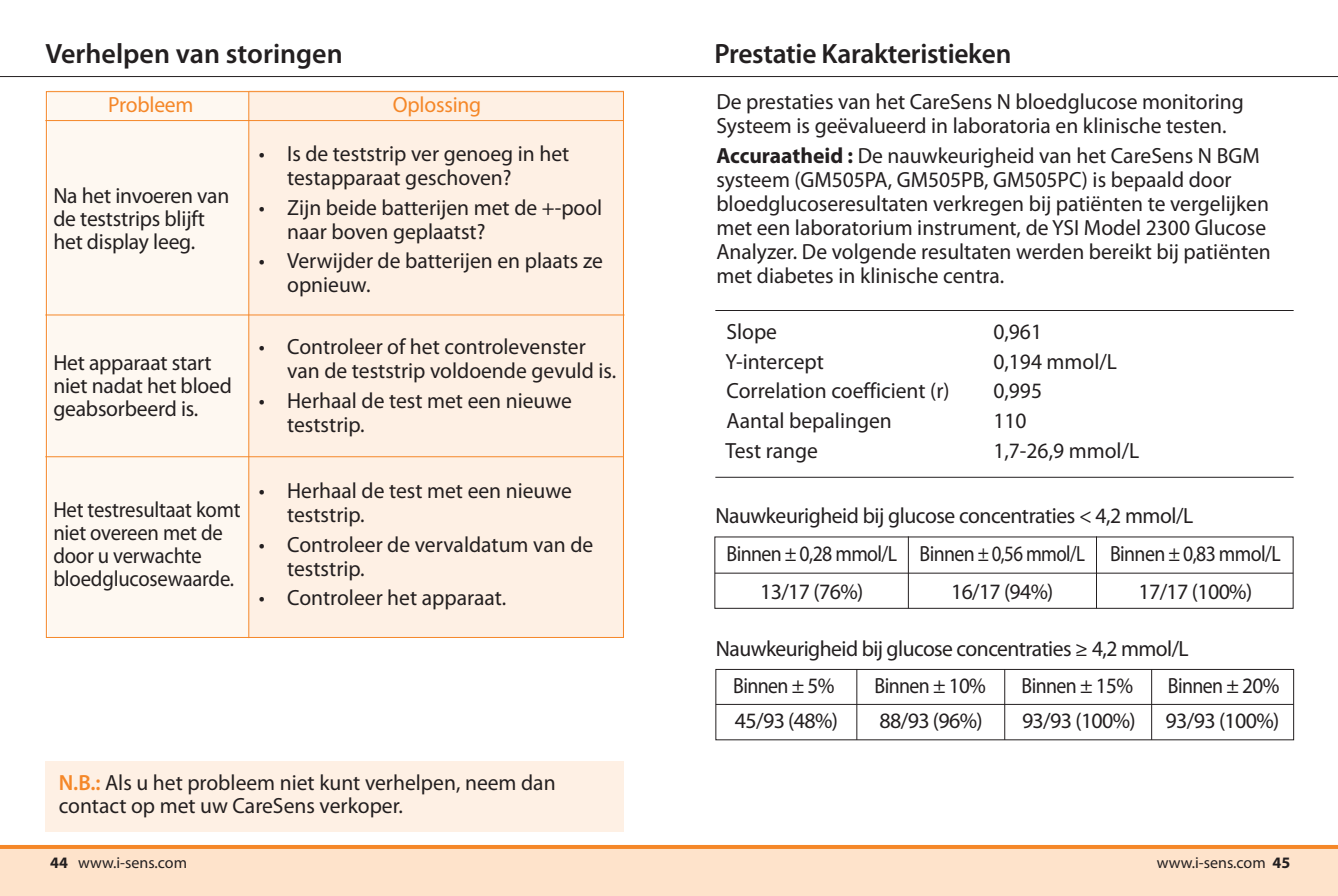
<style>
.page{position:relative;width:1338px;height:896px;background:#fff}
.page>*{position:absolute;margin:0;border:0;box-sizing:border-box;transform-origin:0 0}
.t1{font:600 28px "Myriad Pro";letter-spacing:-.01em;color:#231f20}
.t2{font:22px/24px "Myriad Pro";color:#231f20}
.t3{font:22px "Myriad Pro";letter-spacing:-.03em;color:#231f20;scale:.9 1}
.t4{font:22px/23px "Myriad Pro";color:#231f20;scale:.94 1}
.t5{font:22px "Myriad Pro";letter-spacing:-.02em;color:#231f20}
.t6{font:22px "Myriad Pro";letter-spacing:-.025em;color:#231f20}
.t7{font:22px "Myriad Pro";letter-spacing:-.01em;color:#f58728}
.t8{font:22px "Myriad Pro";color:#231f20;scale:.9 1}
.t9{font:16px "Myriad Pro";color:#231f20}
.s1{font-weight:600;color:#f58728}
.s2{font-weight:700}
</style>
<div class="page">
<div style="left:0;top:847px;width:669px;height:49px;background:#fee3cb"></div>
<hr style="left:0;top:845px;width:669px;height:4px;background:#f58728">
<hr style="left:0;top:76px;width:669px;height:1px;background:#231f20">
<div style="left:669px;top:847px;width:669px;height:49px;background:#fee3cb"></div>
<hr style="left:669px;top:845px;width:669px;height:4px;background:#f58728">
<hr style="left:669px;top:76px;width:669px;height:1px;background:#231f20">
<div style="left:714px;top:536px;width:580px;height:73px;border:1px solid #231f20"></div>
<hr style="left:715px;top:477px;width:579px;height:1px;background:#231f20">
<hr style="left:715px;top:310px;width:579px;height:1px;background:#231f20">
<hr style="left:715px;top:573px;width:578px;height:1px;background:#231f20">
<hr style="left:716px;top:704px;width:578px;height:1px;background:#231f20">
<hr style="left:908px;top:536px;width:1px;height:72px;background:#231f20">
<hr style="left:1096px;top:536px;width:1px;height:72px;background:#231f20">
<div style="left:715px;top:669px;width:579px;height:71px;border:1px solid #231f20"></div>
<hr style="left:856px;top:669px;width:1px;height:71px;background:#231f20">
<hr style="left:1004px;top:669px;width:1px;height:71px;background:#231f20">
<hr style="left:1151px;top:669px;width:1px;height:71px;background:#231f20">
<div style="left:48px;top:91px;width:200px;height:547px;background:#fef8f1"></div>
<div style="left:249px;top:91px;width:375px;height:547px;background:#fef0e4"></div>
<hr style="left:45px;top:120px;width:579px;height:1px;background:#f58728">
<hr style="left:45px;top:315px;width:579px;height:1px;background:#f58728">
<hr style="left:45px;top:456px;width:578px;height:1px;background:#f58728">
<hr style="left:248px;top:92px;width:1px;height:546px;background:#f58728">
<div style="left:45px;top:761px;width:579px;height:70px;background:#fef0e4"></div>
<p class="t1" style="left:45px;top:43px;width:299px">Verhelpen van storingen</p>
<p class="t7" style="left:108px;top:96px;width:87px">Probleem</p>
<p class="t7" style="left:393px;top:96px;width:90px">Oplossing</p>
<p class="t2" style="left:287px;top:141px;width:284px;text-indent:-28px">• Is de teststrip ver genoeg in het testapparaat geschoven?</p>
<p class="t2" style="left:287px;top:195px;width:317px;text-indent:-28px">• Zijn beide batterijen met de +-pool naar boven geplaatst?</p>
<p class="t2" style="left:287px;top:249px;width:317px;text-indent:-28px">• Verwijder de batterijen en plaats ze opnieuw.</p>
<p class="t2" style="left:53px;top:186px;width:178px;line-height:23px">Na het invoeren van de teststrips blijft het display leeg.</p>
<p class="t2" style="left:53px;top:353px;width:180px;line-height:23px">Het apparaat start niet nadat het bloed geabsorbeerd is.</p>
<p class="t4" style="left:53px;top:500px;width:201px">Het testresultaat komt niet overeen met de door u verwachte bloedglucosewaarde.</p>
<p class="t2" style="left:287px;top:334px;width:331px;text-indent:-28px">• Controleer of het controlevenster van de teststrip voldoende gevuld is.</p>
<p class="t2" style="left:287px;top:388px;width:286px;text-indent:-28px">• Herhaal de test met een nieuwe teststrip.</p>
<p class="t2" style="left:287px;top:478px;width:286px;text-indent:-28px">• Herhaal de test met een nieuwe teststrip.</p>
<p class="t2" style="left:287px;top:532px;width:308px;text-indent:-28px">• Controleer de vervaldatum van de teststrip.</p>
<p class="t2" style="left:259px;top:585px;width:249px">• Controleer het apparaat.</p>
<p class="t2" style="left:59px;top:773px;width:498px;line-height:23px"><span class="s1">N.B.:</span> Als u het probleem niet kunt verhelpen, neem dan contact op met uw CareSens verkoper.</p>
<p class="t1" style="left:714px;top:36px;width:299px">Prestatie Karakteristieken</p>
<p class="t2" style="left:716px;top:89px;width:529px">De prestaties van het CareSens N bloedglucose monitoring<br>Systeem is geëvalueerd in laboratoria en klinische testen.</p>
<p class="t2" style="left:716px;top:143px;width:556px"><span class="s2">Accuraatheid :</span> De nauwkeurigheid van het CareSens N BGM systeem (GM505PA, GM505PB, GM505PC) is bepaald door bloedglucoseresultaten verkregen bij patiënten te vergelijken met een laboratorium instrument, de YSI Model 2300 Glucose Analyzer. De volgende resultaten werden bereikt bij patiënten met diabetes in klinische centra.</p>
<p class="t2" style="left:726px;top:321px;width:52px">Slope</p>
<p class="t2" style="left:993px;top:321px;width:50px">0,961</p>
<p class="t2" style="left:725px;top:349px;width:100px">Y-intercept</p>
<p class="t2" style="left:993px;top:349px;width:125px">0,194 mmol/L</p>
<p class="t2" style="left:726px;top:381px;width:225px">Correlation coefficient (r)</p>
<p class="t2" style="left:993px;top:381px;width:50px">0,995</p>
<p class="t2" style="left:726px;top:410px;width:167px">Aantal bepalingen</p>
<p class="t2" style="left:993px;top:410px;width:35px">110</p>
<p class="t2" style="left:726px;top:440px;width:94px">Test range</p>
<p class="t2" style="left:993px;top:440px;width:147px">1,7-26,9 mmol/L</p>
<p class="t5" style="left:715px;top:507px;width:479px">Nauwkeurigheid bij glucose concentraties &lt; 4,2 mmol/L</p>
<p class="t3" style="left:727px;top:545px;width:191px">Binnen ± 0,28 mmol/L</p>
<p class="t2" style="left:760px;top:581px;width:105px">13/17 (76%)</p>
<p class="t3" style="left:920px;top:545px;width:403px">Binnen ± 0,56 mmol/L Binnen ± 0,83 mmol/L</p>
<p class="t2" style="left:951px;top:581px;width:104px">16/17 (94%)</p>
<p class="t2" style="left:1138px;top:581px;width:115px">17/17 (100%)</p>
<p class="t6" style="left:716px;top:640px;width:474px">Nauwkeurigheid bij glucose concentraties ≥ 4,2 mmol/L</p>
<p class="t8" style="left:733px;top:677px;width:114px">Binnen ± 5%</p>
<p class="t3" style="left:875px;top:677px;width:125px">Binnen ± 10%</p>
<p class="t3" style="left:1022px;top:677px;width:125px">Binnen ± 15%</p>
<p class="t3" style="left:1168px;top:677px;width:125px">Binnen ± 20%</p>
<p class="t2" style="left:735px;top:711px;width:105px">45/93 (48%)</p>
<p class="t2" style="left:880px;top:711px;width:105px">88/93 (96%)</p>
<p class="t2" style="left:1022px;top:711px;width:115px">93/93 (100%)</p>
<p class="t2" style="left:1166px;top:711px;width:115px">93/93 (100%)</p>
<p class="t9" style="left:50px;top:856px;width:138px"><span class="s2">44</span> www.i-sens.com</p>
<p class="t9" style="left:1157px;top:856px;width:135px">www.i-sens.com <span class="s2">45</span></p>
</div>
